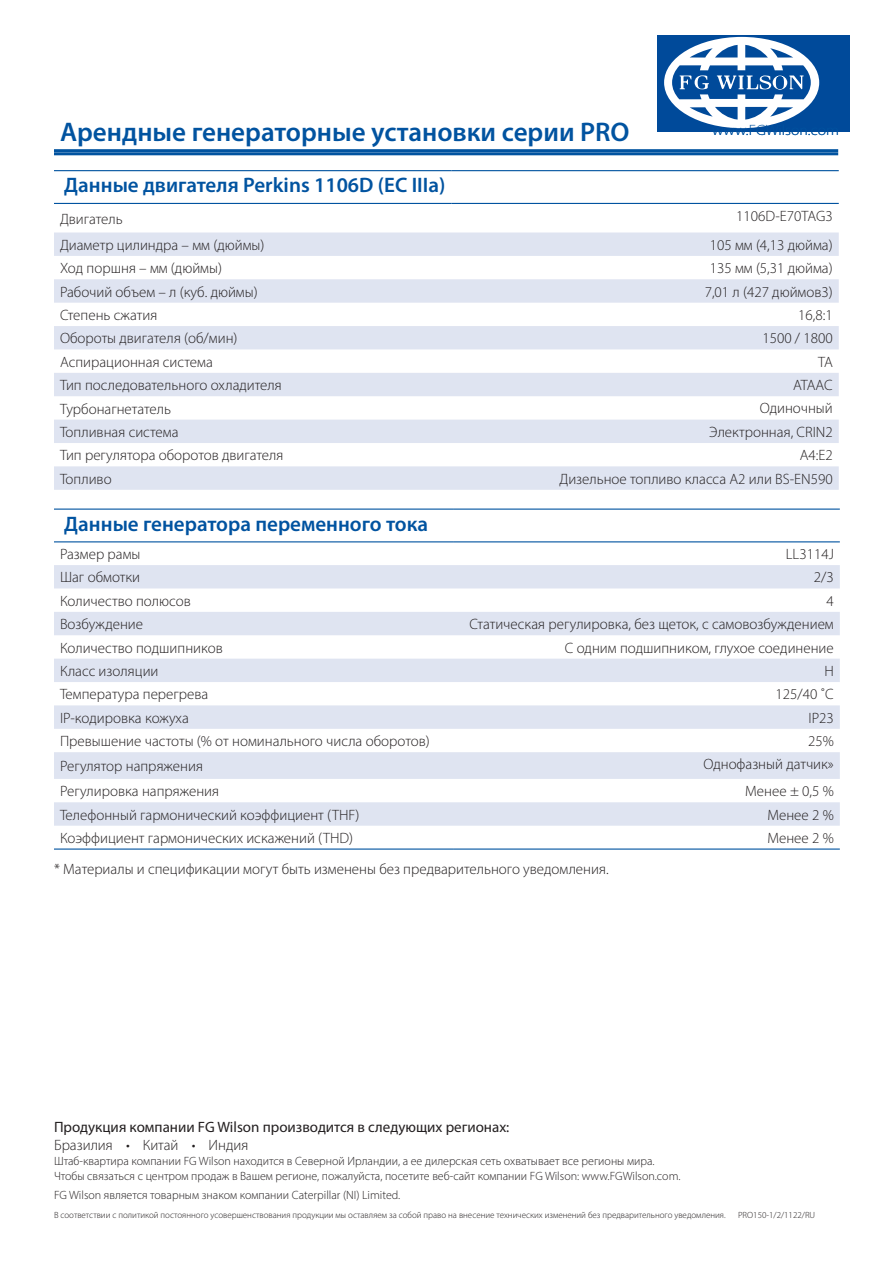
<style>
.page{position:relative;width:893px;height:1263px;background:#fff}
.page>*{position:absolute;margin:0;border:0;box-sizing:border-box;transform-origin:0 0}
.t1{font:600 27px "Myriad Pro";color:#0153a0}
._6_-_Table_Title{font:600 21px "Myriad Pro";color:#0153a0}
._7__Table_Text{font:300 15px "Myriad Pro";color:#231f20}
.t2{font:15px "Myriad Pro";color:#231f20}
.t3{font:300 15px "Myriad Pro";color:#0153a0;scale:1.05 1}
.t4{font:300 12px/15px "Myriad Pro";color:#231f20}
.t5{font:300 9px "Myriad Pro";color:#231f20}
</style>
<div class="page">
<hr style="left:54px;top:149px;width:784px;height:3px;background:#0153a0">
<hr style="left:54px;top:152px;width:784px;height:3px;background:#0153a0">
<svg style="left:657px;top:36px;width:192px;height:96px"></svg>
<svg style="left:54px;top:232px;width:785px;height:258px;fill:#dfe4f1"></svg>
<hr style="left:54px;top:170px;width:398px;height:1px;background:#0153a0">
<hr style="left:452px;top:170px;width:387px;height:1px;background:#0153a0">
<hr style="left:54px;top:203px;width:398px;height:1px;background:#0153a0">
<hr style="left:452px;top:203px;width:387px;height:1px;background:#0153a0">
<svg style="left:54px;top:565px;width:786px;height:261px;fill:#dfe4f1"></svg>
<hr style="left:54px;top:508px;width:399px;height:2px;background:#0153a0">
<hr style="left:453px;top:508px;width:387px;height:2px;background:#0153a0">
<hr style="left:54px;top:541px;width:399px;height:1px;background:#0153a0">
<hr style="left:453px;top:541px;width:387px;height:1px;background:#0153a0">
<hr style="left:54px;top:848px;width:399px;height:2px;background:#0153a0">
<hr style="left:453px;top:848px;width:387px;height:2px;background:#0153a0">
<h1 class="t1" style="left:60px;top:115px;width:571px">Арендные генераторные установки серии PRO</h1>
<p class="t3" style="left:712px;top:121px;width:122px">www.FGWilson.com</p>
<p class="_6_-_Table_Title" style="left:64px;top:172px;width:383px">Данные двигателя Perkins 1106D (ЕС IIIa)</p>
<p class="_7__Table_Text" style="left:60px;top:209px;width:64px">Двигатель</p>
<p class="_7__Table_Text" style="left:736px;top:206px;width:98px">1106D-E70TAG3</p>
<p class="_7__Table_Text" style="left:60px;top:236px;width:206px">Диаметр цилиндра – мм (дюймы)</p>
<p class="_7__Table_Text" style="left:710px;top:236px;width:124px">105 мм (4,13 дюйма)</p>
<p class="_7__Table_Text" style="left:60px;top:259px;width:164px">Ход поршня – мм (дюймы)</p>
<p class="_7__Table_Text" style="left:710px;top:259px;width:124px">135 мм (5,31 дюйма)</p>
<p class="_7__Table_Text" style="left:60px;top:283px;width:199px">Рабочий объем – л (куб. дюймы)</p>
<p class="_7__Table_Text" style="left:705px;top:282px;width:130px">7,01 л (427 дюймов3)</p>
<p class="_7__Table_Text" style="left:60px;top:306px;width:99px">Степень сжатия</p>
<p class="_7__Table_Text" style="left:798px;top:306px;width:36px">16,8:1</p>
<p class="_7__Table_Text" style="left:60px;top:329px;width:179px">Обороты двигателя (об/мин)</p>
<p class="_7__Table_Text" style="left:762px;top:329px;width:72px">1500 / 1800</p>
<p class="_7__Table_Text" style="left:60px;top:353px;width:154px">Аспирационная система</p>
<p class="_7__Table_Text" style="left:818px;top:353px;width:16px">TA</p>
<p class="_7__Table_Text" style="left:60px;top:376px;width:223px">Тип последовательного охладителя</p>
<p class="_7__Table_Text" style="left:793px;top:376px;width:41px">ATAAC</p>
<p class="_7__Table_Text" style="left:60px;top:399px;width:113px">Турбонагнетатель</p>
<p class="_7__Table_Text" style="left:760px;top:399px;width:75px">Одиночный</p>
<p class="_7__Table_Text" style="left:60px;top:423px;width:120px">Топливная система</p>
<p class="_7__Table_Text" style="left:709px;top:423px;width:125px">Электронная, CRIN2</p>
<p class="_7__Table_Text" style="left:60px;top:446px;width:225px">Тип регулятора оборотов двигателя</p>
<p class="_7__Table_Text" style="left:800px;top:446px;width:35px">A4:E2</p>
<p class="_7__Table_Text" style="left:60px;top:470px;width:53px">Топливо</p>
<p class="_7__Table_Text" style="left:559px;top:470px;width:275px">Дизельное топливо класса A2 или BS-EN590</p>
<p class="_6_-_Table_Title" style="left:64px;top:510px;width:366px">Данные генератора переменного тока</p>
<p class="_7__Table_Text" style="left:60px;top:545px;width:82px">Размер рамы</p>
<p class="_7__Table_Text" style="left:786px;top:545px;width:49px">LL3114J</p>
<p class="_7__Table_Text" style="left:60px;top:568px;width:82px">Шаг обмотки</p>
<p class="_7__Table_Text" style="left:814px;top:568px;width:21px">2/3</p>
<p class="_7__Table_Text" style="left:60px;top:592px;width:132px">Количество полюсов</p>
<p class="_7__Table_Text" style="left:826px;top:592px;width:9px">4</p>
<p class="_7__Table_Text" style="left:60px;top:615px;width:85px">Возбуждение</p>
<p class="_7__Table_Text" style="left:470px;top:615px;width:366px">Статическая регулировка, без щеток, с самовозбуждением</p>
<p class="_7__Table_Text" style="left:60px;top:638px;width:164px">Количество подшипников</p>
<p class="_7__Table_Text" style="left:565px;top:638px;width:270px">С одним подшипником, глухое соединение</p>
<p class="_7__Table_Text" style="left:60px;top:662px;width:100px">Класс изоляции</p>
<p class="_7__Table_Text" style="left:824px;top:662px;width:11px">H</p>
<p class="_7__Table_Text" style="left:60px;top:685px;width:150px">Температура перегрева</p>
<p class="_7__Table_Text" style="left:776px;top:685px;width:60px">125/40 ˚C</p>
<p class="_7__Table_Text" style="left:60px;top:709px;width:130px">IP-кодировка кожуха</p>
<p class="_7__Table_Text" style="left:808px;top:709px;width:27px">IP23</p>
<p class="_7__Table_Text" style="left:60px;top:732px;width:371px">Превышение частоты (% от номинального числа оборотов)</p>
<p class="_7__Table_Text" style="left:808px;top:732px;width:27px">25%</p>
<p class="_7__Table_Text" style="left:60px;top:757px;width:144px">Регулятор напряжения</p>
<p class="_7__Table_Text" style="left:703px;top:755px;width:132px">Однофазный датчик»</p>
<p class="_7__Table_Text" style="left:60px;top:782px;width:161px">Регулировка напряжения</p>
<p class="_7__Table_Text" style="left:745px;top:782px;width:90px">Менее ± 0,5 %</p>
<p class="_7__Table_Text" style="left:60px;top:805px;width:301px">Телефонный гармонический коэффициент (THF)</p>
<p class="_7__Table_Text" style="left:767px;top:805px;width:68px">Менее 2 %</p>
<p class="_7__Table_Text" style="left:60px;top:829px;width:295px">Коэффициент гармонических искажений (THD)</p>
<p class="_7__Table_Text" style="left:767px;top:829px;width:68px">Менее 2 %</p>
<p class="_7__Table_Text" style="left:54px;top:860px;width:556px">* Материалы и спецификации могут быть изменены без предварительного уведомления.</p>
<p class="t2" style="left:54px;top:1117px;width:457px">Продукция компании FG Wilson производится в следующих регионах:</p>
<p class="_7__Table_Text" style="left:54px;top:1136px;width:196px">Бразилия • Китай • Индия</p>
<p class="t4" style="left:54px;top:1153px;width:628px">Штаб-квартира компании FG Wilson находится в Северной Ирландии, а ее дилерская сеть охватывает все регионы мира.<br>Чтобы связаться с центром продаж в Вашем регионе, пожалуйста, посетите веб-сайт компании FG Wilson: www.FGWilson.com.</p>
<p class="t4" style="left:54px;top:1187px;width:348px">FG Wilson является товарным знаком компании Caterpillar (NI) Limited.</p>
<p class="t5" style="left:54px;top:1209px;width:673px">В соответствии с политикой постоянного усовершенствования продукции мы оставляем за собой право на внесение технических изменений без предварительного уведомления.</p>
<p class="t5" style="left:738px;top:1209px;width:79px">PRO150-1/2/1122/RU</p>
</div>
